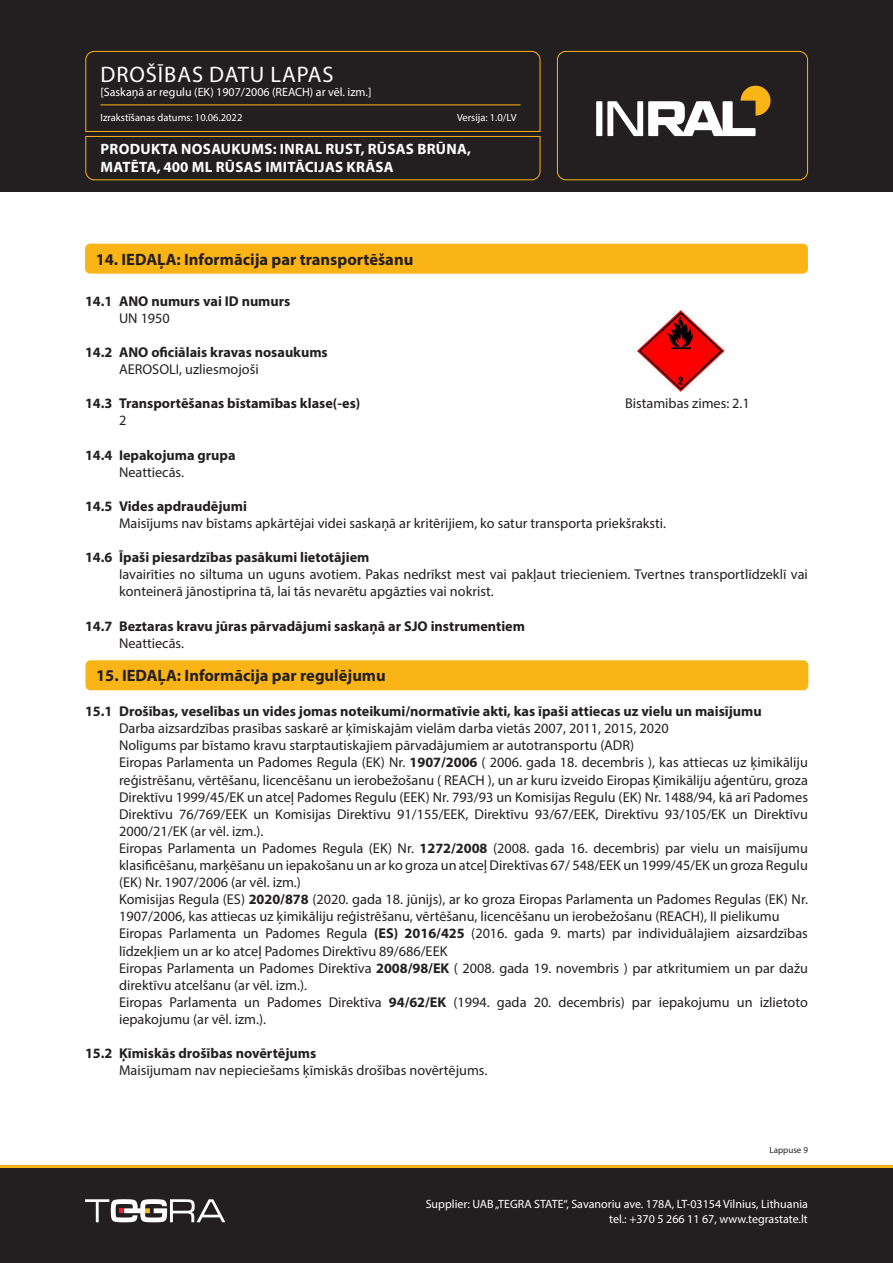
<style>
.page{position:relative;width:893px;height:1263px;background:#fff}
.page>*{position:absolute;margin:0;border:0;box-sizing:border-box;transform-origin:0 0}
.t1{font:22.5px "Myriad Pro";letter-spacing:.04em;color:#fff}
.Skyrius_baltas{font:700 16.5px "Myriad Pro";color:#231f20}
.t2{font:700 15px/18px "Myriad Pro";letter-spacing:.02em;color:#fff}
.Tekstas_paprastas_Bold{font:14.25px/17.1px "Myriad Pro";color:#231f20}
.Tekstas_paprastas_Bold-2{font:700 14.25px "Myriad Pro";color:#231f20}
.t3{font:12px/14.4px "Myriad Pro";color:#fff;text-align:right}
.t4{font:10.5px "Myriad Pro";color:#fff}
.t5{font:9px "Myriad Pro";color:#231f20}
.s1{font-weight:700}
</style>
<div class="page">
<div style="left:0;top:1165px;width:893px;height:98px;background:#231f20"></div>
<div style="left:0;top:0;width:893px;height:191px;background:#231f20"></div>
<svg style="left:85px;top:51px;width:456px;height:130px"></svg>
<div style="left:557px;top:51px;width:251px;height:129px;border:1px solid #fbb416;border-radius:9px"></div>
<hr style="left:100px;top:104px;width:420px;height:1px;background:#fbb416">
<svg style="left:85px;top:1199px;width:140px;height:23px"></svg>
<div style="left:596px;top:101px;width:6px;height:35px;background:#fff"></div>
<svg style="left:607px;top:86px;width:163px;height:50px"></svg>
<hr style="left:0;top:1165px;width:893px;height:2px;background:#fbb416">
<div style="left:85px;top:244px;width:723px;height:30px;background:#fbb416;border-radius:5px"></div>
<img style="left:638px;top:310px;width:87px;height:81px">
<div style="left:85px;top:660px;width:723px;height:30px;background:#fbb416;border-radius:5px"></div>
<h1 class="t1" style="left:101px;top:60px;width:234px">DROŠĪBAS DATU LAPAS</h1>
<p class="t3" style="left:100px;top:85px;width:273px">[Saskaņā ar regulu (EK) 1907/2006 (REACH) ar vēl. izm.]</p>
<p class="t4" style="left:100px;top:111px;width:144px">Izrakstīšanas datums: 10.06.2022</p>
<p class="t4" style="left:457px;top:111px;width:61px">Versija: 1.0/LV</p>
<p class="t2" style="left:101px;top:139px;width:372px">PRODUKTA NOSAUKUMS: INRAL RUST, RŪSAS BRŪNA,<br>MATĒTA, 400 ML RŪSAS IMITĀCIJAS KRĀSA</p>
<p class="Skyrius_baltas" style="left:96px;top:248px;width:319px">14. IEDAĻA: Informācija par transportēšanu</p>
<p class="Tekstas_paprastas_Bold-2" style="left:85px;top:292px;width:207px">14.1 ANO numurs vai ID numurs</p>
<p class="Tekstas_paprastas_Bold" style="left:119px;top:309px;width:52px">UN 1950</p>
<p class="Tekstas_paprastas_Bold-2" style="left:85px;top:343px;width:244px">14.2 ANO oficiālais kravas nosaukums</p>
<p class="Tekstas_paprastas_Bold" style="left:119px;top:360px;width:141px">AEROSOLI, uzliesmojoši</p>
<p class="Tekstas_paprastas_Bold-2" style="left:85px;top:394px;width:277px">14.3 Transportēšanas bīstamības klase(-es)</p>
<p class="Tekstas_paprastas_Bold" style="left:625px;top:395px;width:126px">Bistamibas zimes: 2.1</p>
<p class="Tekstas_paprastas_Bold" style="left:119px;top:412px;width:9px">2</p>
<p class="Tekstas_paprastas_Bold-2" style="left:85px;top:445px;width:152px">14.4 Iepakojuma grupa</p>
<p class="Tekstas_paprastas_Bold" style="left:119px;top:463px;width:66px">Neattiecās.</p>
<p class="Tekstas_paprastas_Bold-2" style="left:85px;top:497px;width:163px">14.5 Vides apdraudējumi</p>
<p class="Tekstas_paprastas_Bold" style="left:119px;top:514px;width:549px">Maisījums nav bīstams apkārtējai videi saskaņā ar kritērijiem, ko satur transporta priekšraksti.</p>
<p class="Tekstas_paprastas_Bold-2" style="left:85px;top:548px;width:286px">14.6 Īpaši piesardzības pasākumi lietotājiem</p>
<p class="Tekstas_paprastas_Bold" style="left:119px;top:566px;width:690px">Iavairīties no siltuma un uguns avotiem. Pakas nedrīkst mest vai pakļaut triecieniem. Tvertnes transportlīdzeklī vai konteinerā jānostiprina tā, lai tās nevarētu apgāzties vai nokrist.</p>
<p class="Tekstas_paprastas_Bold-2" style="left:85px;top:616px;width:441px">14.7 Beztaras kravu jūras pārvadājumi saskaņā ar SJO instrumentiem</p>
<p class="Tekstas_paprastas_Bold" style="left:119px;top:634px;width:66px">Neattiecās.</p>
<p class="Skyrius_baltas" style="left:96px;top:665px;width:291px">15. IEDAĻA: Informācija par regulējumu</p>
<p class="Tekstas_paprastas_Bold-2" style="left:85px;top:702px;width:678px">15.1 Drošības, veselības un vides jomas noteikumi/normatīvie akti, kas īpaši attiecas uz vielu un maisījumu</p>
<p class="Tekstas_paprastas_Bold" style="left:119px;top:720px;width:551px">Darba aizsardzības prasības saskarē ar ķīmiskajām vielām darba vietās 2007, 2011, 2015, 2020</p>
<p class="Tekstas_paprastas_Bold" style="left:119px;top:737px;width:517px">Nolīgums par bīstamo kravu starptautiskajiem pārvadājumiem ar autotransportu (ADR)</p>
<p class="Tekstas_paprastas_Bold" style="left:119px;top:754px;width:690px;text-align:justify">Eiropas Parlamenta un Padomes Regula (EK) Nr. <span class="s1">1907/2006</span> ( 2006. gada 18. decembris ), kas attiecas uz ķimikāliju reģistrēšanu, vērtēšanu, licencēšanu un ierobežošanu ( REACH ), un ar kuru izveido Eiropas Ķimikāliju aģentūru, groza Direktīvu 1999/45/EK un atceļ Padomes Regulu (EEK) Nr. 793/93 un Komisijas Regulu (EK) Nr. 1488/94, kā arī Padomes Direktīvu 76/769/EEK un Komisijas Direktīvu 91/155/EEK, Direktīvu 93/67/EEK, Direktīvu 93/105/EK un Direktīvu 2000/21/EK (ar vēl. izm.).</p>
<p class="Tekstas_paprastas_Bold" style="left:119px;top:839px;width:690px;text-align:justify">Eiropas Parlamenta un Padomes Regula (EK) Nr. <span class="s1">1272/2008</span> (2008. gada 16. decembris) par vielu un maisījumu klasificēšanu, marķēšanu un iepakošanu un ar ko groza un atceļ Direktīvas 67/ 548/EEK un 1999/45/EK un groza Regulu (EK) Nr. 1907/2006 (ar vēl. izm.)</p>
<p class="Tekstas_paprastas_Bold" style="left:119px;top:891px;width:690px">Komisijas Regula (ES) <span class="s1">2020/878</span> (2020. gada 18. jūnijs), ar ko groza Eiropas Parlamenta un Padomes Regulas (EK) Nr.<br>1907/2006, kas attiecas uz ķimikāliju reģistrēšanu, vērtēšanu, licencēšanu un ierobežošanu (REACH), II pielikumu</p>
<p class="Tekstas_paprastas_Bold" style="left:119px;top:925px;width:690px">Eiropas Parlamenta un Padomes Regula <span class="s1">(ES) 2016/425</span> (2016. gada 9. marts) par individuālajiem aizsardzības līdzekļiem un ar ko atceļ Padomes Direktīvu 89/686/EEK</p>
<p class="Tekstas_paprastas_Bold" style="left:119px;top:959px;width:690px">Eiropas Parlamenta un Padomes Direktīva <span class="s1">2008/98/EK</span> ( 2008. gada 19. novembris ) par atkritumiem un par dažu direktīvu atcelšanu (ar vēl. izm.).</p>
<p class="Tekstas_paprastas_Bold" style="left:119px;top:993px;width:690px">Eiropas Parlamenta un Padomes Direktīva <span class="s1">94/62/EK</span> (1994. gada 20. decembris) par iepakojumu un izlietoto iepakojumu (ar vēl. izm.).</p>
<p class="Tekstas_paprastas_Bold-2" style="left:85px;top:1044px;width:233px">15.2 Ķīmiskās drošības novērtējums</p>
<p class="Tekstas_paprastas_Bold" style="left:119px;top:1062px;width:370px">Maisījumam nav nepieciešams ķīmiskās drošības novērtējums.</p>
<p class="t5" style="left:769px;top:1144px;width:40px">Lappuse 9</p>
<p class="t3" style="left:426px;top:1197px;width:384px">Supplier: UAB „TEGRA STATE“, Savanoriu ave. 178A, LT-03154 Vilnius, Lithuania tel.: +370 5 266 11 67, www.tegrastate.lt</p>
</div>
